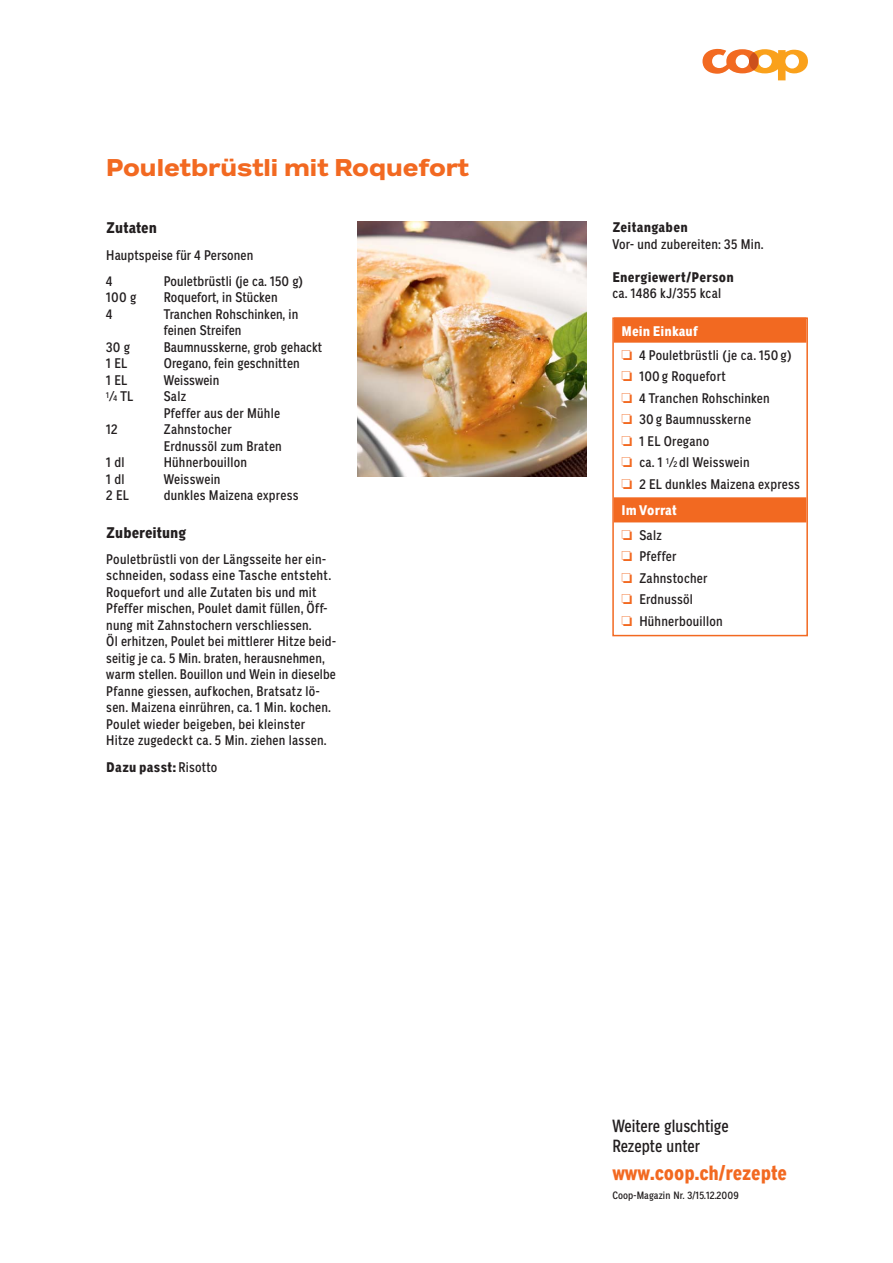
<style>
.page{position:relative;width:893px;height:1263px;background:#fff}
.page>*{position:absolute;margin:0;border:0;box-sizing:border-box;transform-origin:0 0}
.t1{font:700 24.75px "Coop Expanded";color:#f26921}
.t2{font:700 21px "Coop Condensed";color:#f26921;scale:.95 1}
.t3{font:18px/19.5px "Coop Condensed";color:#231f20;scale:.95 1}
.t4{font:700 15.75px "Coop Condensed";letter-spacing:.005em;color:#231f20}
.t5{font:14.25px/16.5px "Coop Condensed";letter-spacing:.015em;color:#231f20}
.t6{font:700 14.25px "Coop Condensed";letter-spacing:.02em;color:#231f20}
.t7{font:700 14.25px/24.3px "Coop Condensed";letter-spacing:.01em;color:#fff}
.t8{font:10.8px "Coop Condensed";letter-spacing:.01em;color:#231f20}
.s1{font-size:8.55px}
.s2{font-weight:400}
.s3{font-weight:700;color:#fff}
.s4{color:#f26921}
.s5{font-weight:400;color:#231f20}
</style>
<div class="page">
<img style="left:357px;top:221px;width:230px;height:255px">
<div style="left:614px;top:317px;width:192px;height:26px;background:#f26921"></div>
<div style="left:614px;top:497px;width:192px;height:25px;background:#f26921"></div>
<div style="left:612px;top:317px;width:196px;height:319px;border:2px solid #f26921"></div>
<svg style="left:702px;top:49px;width:106px;height:31px"></svg>
<div style="left:749px;top:52px;width:9px;height:18px;background:#cc501b;border-radius:50%"></div>
<h1 class="t1" style="left:106px;top:160px;width:364px">Pouletbrüstli mit Roquefort</h1>
<p class="t4" style="left:106px;top:222px;width:52px">Zutaten</p>
<p class="t5" style="left:106px;top:243px;width:148px;line-height:26.2px">Hauptspeise für 4 Personen<br>4</p>
<p class="t5" style="left:164px;top:274px;width:141px">Pouletbrüstli (je ca. 150 g)</p>
<p class="t5" style="left:106px;top:290px;width:32px">100 g</p>
<p class="t5" style="left:164px;top:290px;width:115px">Roquefort, in Stücken</p>
<p class="t5" style="left:106px;top:307px;width:8px">4</p>
<p class="t5" style="left:164px;top:307px;width:136px">Tranchen Rohschinken, in feinen Streifen</p>
<p class="t5" style="left:106px;top:340px;width:25px">30 g</p>
<p class="t5" style="left:164px;top:340px;width:160px">Baumnusskerne, grob gehackt</p>
<p class="t5" style="left:106px;top:356px;width:22px">1 EL</p>
<p class="t5" style="left:164px;top:356px;width:137px">Oregano, fein geschnitten</p>
<p class="t5" style="left:106px;top:373px;width:22px">1 EL</p>
<p class="t5" style="left:164px;top:373px;width:57px">Weisswein</p>
<p class="t5" style="left:106px;top:389px;width:28px"><sup>1</sup>⁄<span class="s1">4</span> TL</p>
<p class="t5" style="left:164px;top:389px;width:118px">Salz<br>Pfeffer aus der Mühle</p>
<p class="t5" style="left:106px;top:422px;width:13px">12</p>
<p class="t5" style="left:164px;top:422px;width:120px">Zahnstocher<br>Erdnussöl zum Braten</p>
<p class="t5" style="left:106px;top:455px;width:20px">1 dl</p>
<p class="t5" style="left:164px;top:455px;width:85px">Hühnerbouillon</p>
<p class="t5" style="left:106px;top:472px;width:20px">1 dl</p>
<p class="t5" style="left:164px;top:472px;width:58px">Weisswein</p>
<p class="t5" style="left:106px;top:488px;width:24px">2 EL</p>
<p class="t5" style="left:164px;top:488px;width:136px">dunkles Maizena express</p>
<p class="t4" style="left:106px;top:527px;width:81px">Zubereitung</p>
<p class="t5" style="left:106px;top:552px;width:231px">Pouletbrüstli von der Längsseite her ein&shy;schneiden, sodass eine Tasche entsteht.<br>Roquefort und alle Zutaten bis und mit Pfeffer mischen, Poulet damit füllen, Öff&shy;nung mit Zahnstochern verschliessen.<br>Öl erhitzen, Poulet bei mittlerer Hitze beid&shy;seitig je ca. 5 Min. braten, herausnehmen, warm stellen. Bouillon und Wein in dieselbe Pfanne giessen, aufkochen, Bratsatz lö&shy;sen. Maizena einrühren, ca. 1 Min. kochen.<br>Poulet wieder beigeben, bei kleinster Hitze zugedeckt ca. 5 Min. ziehen lassen.</p>
<p class="t6" style="left:106px;top:762px;width:113px">Dazu passt: <span class="s2">Risotto</span></p>
<p class="t6" style="left:612px;top:222px;width:77px">Zeitangaben</p>
<p class="t5" style="left:612px;top:237px;width:152px">Vor- und zubereiten: 35 Min.</p>
<p class="t6" style="left:612px;top:272px;width:123px">Energiewert/Person</p>
<p class="t5" style="left:612px;top:286px;width:110px">ca. 1486 kJ/355 kcal</p>
<p class="t5" style="left:621px;top:320px;width:172px;line-height:24.3px"><span class="s3">Mein Einkauf<br></span><span class="s4">❏</span> 4 Pouletbrüstli (je ca. 150 g)</p>
<p class="t5" style="left:621px;top:367px;width:180px;line-height:21.5px"><span class="s4">❏</span> 100 g Roquefort<br><span class="s4">❏</span> 4 Tranchen Rohschinken<br><span class="s4">❏</span> 30 g Baumnusskerne<br><span class="s4">❏</span> 1 EL Oregano<br><span class="s4">❏</span> ca. 1 <sup>1</sup>⁄<span class="s1">2</span> dl Weisswein<br><span class="s4">❏</span> 2 EL dunkles Maizena express</p>
<p class="t7" style="left:621px;top:499px;width:57px">Im Vorrat <span class="s4">❏</span> <span class="s5">Salz</span></p>
<p class="t5" style="left:621px;top:547px;width:103px;line-height:21.5px"><span class="s4">❏</span> Pfeffer<br><span class="s4">❏</span> Zahnstocher<br><span class="s4">❏</span> Erdnussöl<br><span class="s4">❏</span> Hühnerbouillon</p>
<p class="t3" style="left:612px;top:1118px;width:124px">Weitere gluschtige<br>Rezepte unter</p>
<h2 class="t2" style="left:612px;top:1165px;width:185px">www.coop.ch/rezepte</h2>
<p class="t8" style="left:612px;top:1192px;width:128px">Coop-Magazin Nr. 3/15.12.2009</p>
</div>
